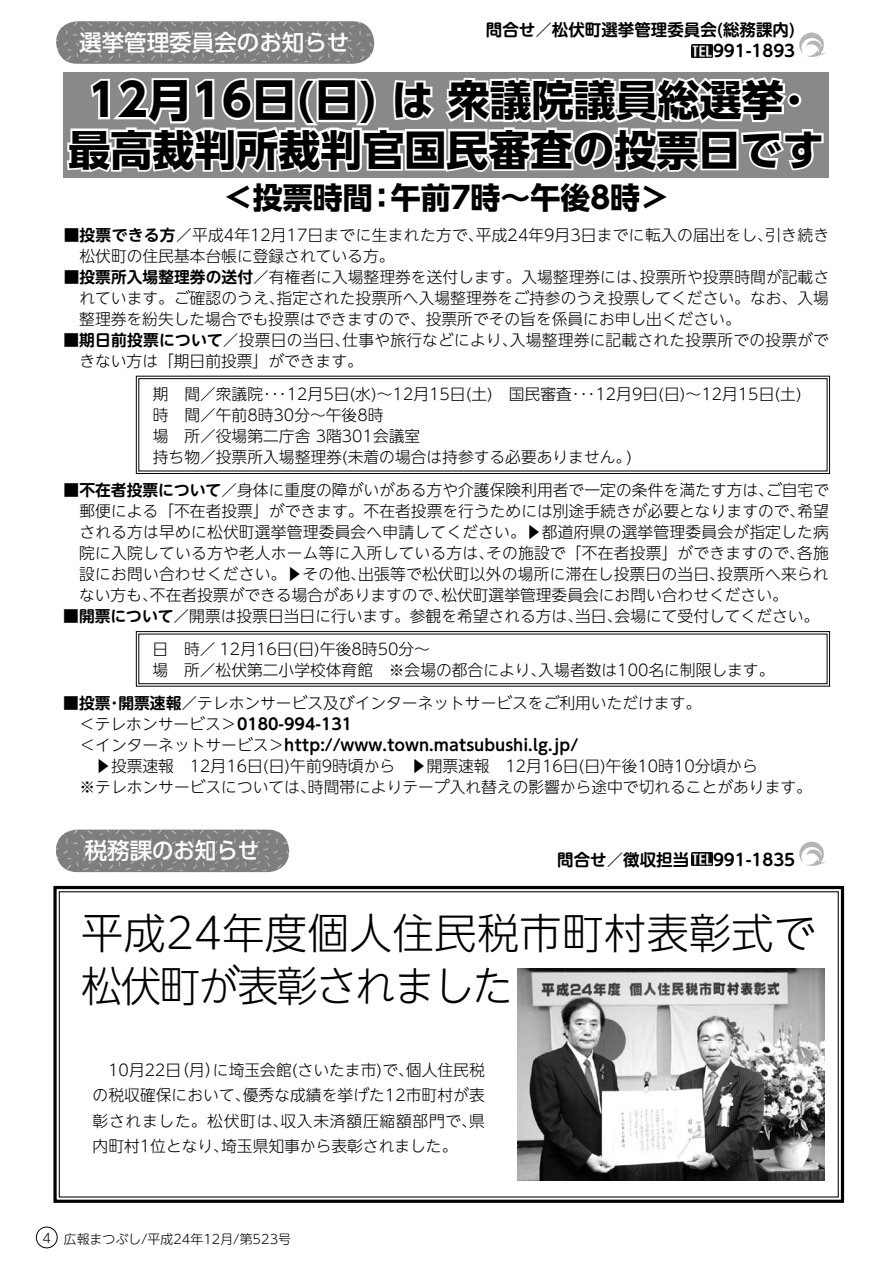
<style>
.page{position:relative;width:893px;height:1263px;background:#fff}
.page>*{position:absolute;margin:0;border:0;box-sizing:border-box;transform-origin:0 0}
.t1{font:700 42px/49.5px "UD Shin Go Pro";color:#000;text-align:center}
.t2{font:300 42px/52.5px "UD Shin Go NT Pro";letter-spacing:.01em;color:#000}
.t3{font:700 30px "UD Shin Go Pro";color:#000}
.t4{font:500 22.5px "UD Shin Go Pro";color:#fff}
.t5{font:700 16.5px "UD Shin M Go Pro De";color:#000}
.t6{font:300 15.75px/21px "UD Shin Go NT Pro";color:#000}
.t7{font:300 15.75px/21px "UD Shin Go NT Pro";letter-spacing:.02em;color:#000}
.t8{font:700 15.75px/21px "UD Shin M Go Pro De";color:#000}
.t9{font:300 12.9px "UD Shin M Go Pro";color:#000}
.s1{font-size:45px}
.s2{font-family:"UD Shin M Go Pro De";font-weight:700}
.s3{font-family:"UD Shin M Go Pro"}
.s4{font-family:"UD Shin M Go Pro";font-weight:300}
.s5{font-family:"UD Shin Go NT Pro";font-weight:300}
</style>
<div class="page">
<div style="left:36px;top:1227px;width:21px;height:21px;border:1px solid #000;border-radius:50%"></div>
<img style="left:799px;top:841px;width:26px;height:25px">
<img style="left:691px;top:853px;width:21px;height:13px">
<img style="left:56px;top:829px;width:233px;height:43px">
<img style="left:799px;top:32px;width:26px;height:25px">
<img style="left:691px;top:45px;width:21px;height:12px">
<img style="left:56px;top:21px;width:318px;height:43px;border-radius:21px">
<svg style="left:64px;top:62px;width:762px;height:116px"></svg>
<svg style="left:136px;top:376px;width:694px;height:98px"></svg>
<div style="left:139px;top:378px;width:688px;height:93px;border:1px solid #000"></div>
<svg style="left:136px;top:631px;width:694px;height:56px"></svg>
<div style="left:139px;top:634px;width:688px;height:50px;border:1px solid #000"></div>
<svg style="left:53px;top:885px;width:792px;height:318px"></svg>
<h3 class="t4" style="left:79px;top:24px;width:271px">選挙管理委員会のお知らせ</h3>
<p class="t5" style="left:486px;top:16px;width:311px">問合せ／松伏町選挙管理委員会(総務課内)</p>
<p class="t5" style="left:713px;top:38px;width:84px">991-1893</p>
<h1 class="t1" style="left:68px;top:74px;width:757px"><span class="s1">12月16日(日)</span> は 衆議院議員総選挙･最高裁判所裁判官国民審査の投票日です</h1>
<h2 class="t3" style="left:223px;top:173px;width:449px">＜投票時間：午前7時〜午後8時＞</h2>
<p class="t7" style="left:79px;top:224px;width:751px;text-indent:-16px"><span class="s2">■投票できる方</span>／平成<span class="s3">4</span>年<span class="s3">12</span>月<span class="s3">17</span>日までに生まれた方で､平成<span class="s3">24</span>年<span class="s3">9</span>月<span class="s3">3</span>日までに転入の届出をし､引き続き松伏町の住民基本台帳に登録されている方。</p>
<p class="t6" style="left:79px;top:266px;width:751px;text-align:justify;text-indent:-16px"><span class="s2">■投票所入場整理券の送付</span>／有権者に入場整理券を送付します。入場整理券には､投票所や投票時間が記載されています。ご確認のうえ､指定された投票所へ入場整理券をご持参のうえ投票してください。なお、入場整理券を紛失した場合でも投票はできますので、投票所でその旨を係員にお申し出ください。</p>
<p class="t6" style="left:79px;top:329px;width:751px;text-indent:-16px"><span class="s2">■期日前投票について</span>／投票日の当日､仕事や旅行などにより､入場整理券に記載された投票所での投票ができない方は「期日前投票」ができます。</p>
<p class="t6" style="left:153px;top:383px;width:650px">期 間／衆議院･･･<span class="s3">12</span>月<span class="s3">5</span>日<span class="s3">(</span>水<span class="s3">)</span>～<span class="s3">12</span>月<span class="s3">15</span>日<span class="s3">(</span>土<span class="s3">)</span> 国民審査･･･<span class="s3">12</span>月<span class="s3">9</span>日<span class="s3">(</span>日<span class="s3">)</span>～<span class="s3">12</span>月<span class="s3">15</span>日<span class="s3">(</span>土<span class="s3">)</span>時 間／午前<span class="s3">8</span>時<span class="s3">30</span>分～午後<span class="s3">8</span>時<br>場 所／役場第二庁舎 <span class="s3">3</span>階<span class="s3">301</span>会議室<br>持ち物／投票所入場整理券<span class="s3">(</span>未着の場合は持参する必要ありません。<span class="s3">)</span></p>
<p class="t6" style="left:79px;top:479px;width:752px;text-align:justify;text-indent:-15px"><span class="s2">■不在者投票について</span>／身体に重度の障がいがある方や介護保険利用者で一定の条件を満たす方は､ご自宅で郵便による「不在者投票」ができます。不在者投票を行うためには別途手続きが必要となりますので､希望される方は早めに松伏町選挙管理委員会へ申請してください。▶都道府県の選挙管理委員会が指定した病院に入院している方や老人ホーム等に入所している方は､その施設で「不在者投票」ができますので､各施設にお問い合わせください。▶その他､出張等で松伏町以外の場所に滞在し投票日の当日､投票所へ来られない方も､不在者投票ができる場合がありますので､松伏町選挙管理委員会にお問い合わせください。</p>
<p class="t6" style="left:153px;top:599px;width:668px;line-height:33px;text-indent:-89px"><span class="s2">■開票について</span>／開票は投票日当日に行います。参観を希望される方は､当日､会場にて受付してください。日 時／ <span class="s3">12</span>月<span class="s3">16</span>日<span class="s3">(</span>日<span class="s3">)</span>午後<span class="s3">8</span>時<span class="s3">50</span>分～</p>
<p class="t6" style="left:153px;top:659px;width:623px">場 所／松伏第二小学校体育館 <span class="s3">※</span>会場の都合により､入場者数は<span class="s3">100</span>名に制限します。</p>
<p class="t6" style="left:63px;top:692px;width:639px"><span class="s2">■投票･開票速報／</span>テレホンサービス及びインターネットサービスをご利用いただけます。</p>
<p class="t8" style="left:79px;top:712px;width:501px"><span class="s4">＜</span><span class="s5">テレホンサービス</span><span class="s4">＞</span>0180-994-131<br><span class="s4">＜</span><span class="s5">インターネットサービス</span><span class="s4">＞</span>http://www.town.matsubushi.lg.jp/</p>
<p class="t6" style="left:80px;top:755px;width:734px;text-indent:16px">▶投票速報 <span class="s3">12</span>月<span class="s3">16</span>日<span class="s3">(</span>日<span class="s3">)</span>午前<span class="s3">9</span>時頃から ▶開票速報 <span class="s3">12</span>月<span class="s3">16</span>日<span class="s3">(</span>日<span class="s3">)</span>午後<span class="s3">10</span>時<span class="s3">10</span>分頃から<br><span class="s3">※</span>テレホンサービスについては､時間帯によりテープ入れ替えの影響から途中で切れることがあります。</p>
<h3 class="t4" style="left:85px;top:833px;width:176px">税務課のお知らせ</h3>
<p class="t5" style="left:557px;top:846px;width:133px">問合せ／徴収担当</p>
<p class="t5" style="left:713px;top:846px;width:84px">991-1835</p>
<h1 class="t2" style="left:81px;top:905px;width:736px">平成<span class="s3">24</span>年度個人住民税市町村表彰式で松伏町が表彰されました</h1>
<p class="t6" style="left:93px;top:1056px;width:394px;line-height:25.5px;text-align:justify;text-indent:16px"><span class="s3">10</span>月<span class="s3">22</span>日（月）に埼玉会館<span class="s3">(</span>さいたま市<span class="s3">)</span>で､個人住民税の税収確保において､優秀な成績を挙げた<span class="s3">12</span>市町村が表彰されました。松伏町は､収入未済額圧縮額部門で､県内町村<span class="s3">1</span>位となり､埼玉県知事から表彰されました。</p>
<p class="t9" style="left:43px;top:1229px;width:250px">4 広報まつぶし/平成24年12月/第523号</p>
</div>
